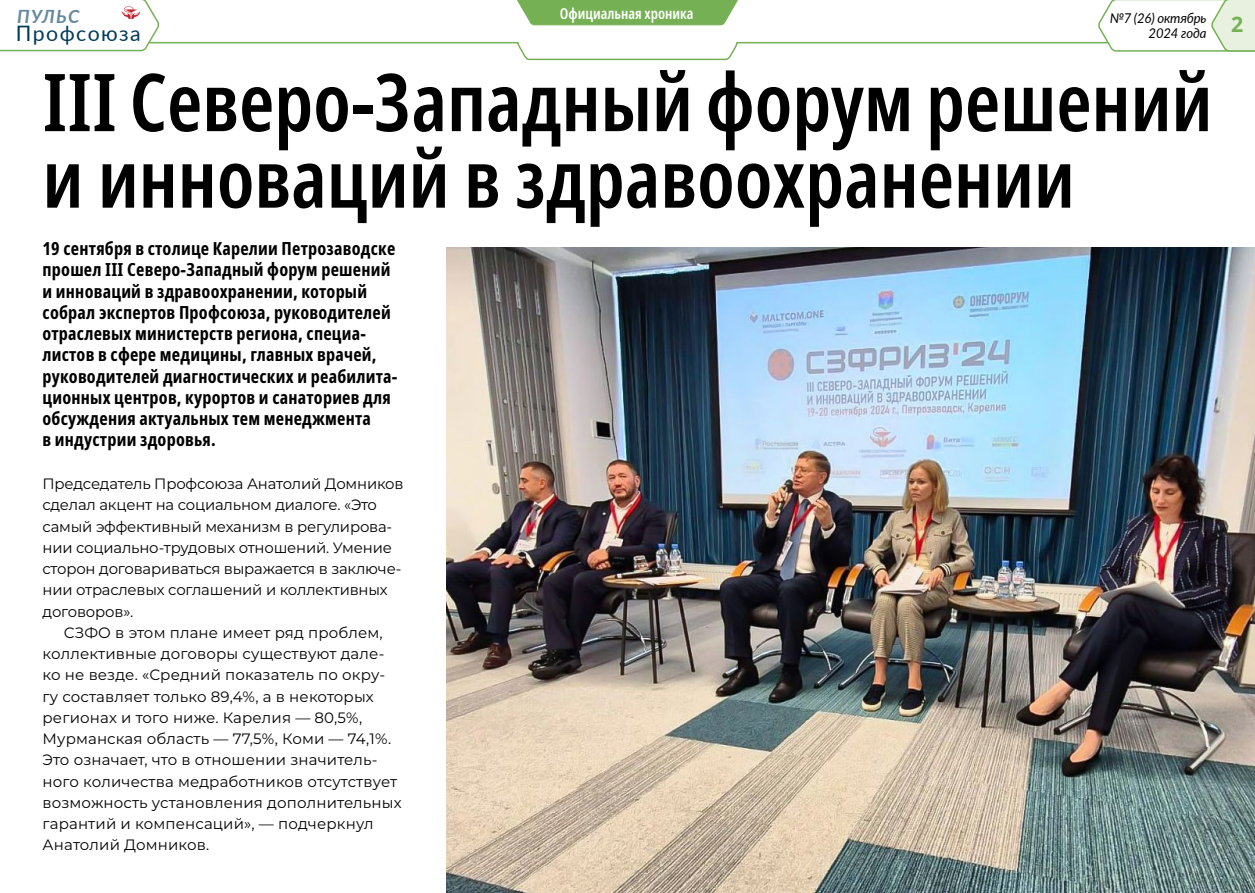
<style>
.page{position:relative;width:1255px;height:893px;background:#fff}
.page>*{position:absolute;margin:0;border:0;box-sizing:border-box;transform-origin:0 0}
.t1{font:600 extra-condensed 79.8px/76.5px "Noto Sans";color:#000}
.t2{font:21.3px "Lato";letter-spacing:.07em;color:#003b59}
.t3{font:italic 700 18.3px "Lato";letter-spacing:.07em;color:#66899b}
.t4{font:700 extra-condensed 18px/21.3px "Noto Sans";letter-spacing:.01em;color:#000}
.t5{font:15px/21.3px "Montserrat";letter-spacing:-.005em;color:#000}
.t6{font:600 extra-condensed 15px "Noto Sans";color:#fff}
.t7{font:italic 13.5px/15.3px "Lato";letter-spacing:-.01em;color:#000}
</style>
<div class="page">
<img style="left:446px;top:247px;width:808px;height:646px">
<svg style="left:161px;top:41px;width:935px;height:20px"></svg>
<svg style="left:517px;top:0;width:221px;height:26px;background:#81b863"></svg>
<svg style="left:1096px;top:0;width:158px;height:52px"></svg>
<svg style="left:0;top:0;width:161px;height:52px"></svg>
<p class="t3" style="left:17px;top:3px;width:64px">ПУЛЬС</p>
<h2 class="t2" style="left:16px;top:18px;width:126px">Профсоюза</h2>
<p class="t6" style="left:560px;top:3px;width:135px">Официальная хроника</p>
<p class="t7" style="left:1148px;top:10px;width:96px;text-indent:-39px">№7 (26) октябрь<br>2024 года <sup>2</sup></p>
<h1 class="t1" style="left:43px;top:66px;width:1171px">III Северо-Западный форум решений и инноваций в здравоохранении</h1>
<p class="t4" style="left:43px;top:238px;width:356px">19 сентября в столице Карелии Петрозаводске прошел III Северо-Западный форум решений и инноваций в здравоохранении, который собрал экспертов Профсоюза, руководителей отраслевых министерств региона, специа&shy;листов в сфере медицины, главных врачей, руководителей диагностических и реабилита&shy;ционных центров, курортов и санаториев для обсуждения актуальных тем менеджмента<br>в индустрии здоровья.</p>
<p class="t5" style="left:43px;top:472px;width:362px">Председатель Профсоюза Анатолий Домников сделал акцент на социальном диалоге. «Это самый эффективный механизм в регулирова&shy;нии социально--трудовых отношений. Умение сторон договариваться выражается в заключе&shy;нии отраслевых соглашений и коллективных договоров».</p>
<p class="t5" style="left:43px;top:621px;width:360px;text-indent:21px">СЗФО в этом плане имеет ряд проблем, коллективные договоры существуют дале&shy;ко не везде. «Средний показатель по окру&shy;гу составляет только 89,4%, а в некоторых регионах и того ниже. Карелия — 80,5%, Мурманская область — 77,5%, Коми — 74,1%.<br>Это означает, что в отношении значитель&shy;ного количества медработников отсутствует возможность установления дополнительных гарантий и компенсаций», — подчеркнул Анатолий Домников.</p>
</div>
